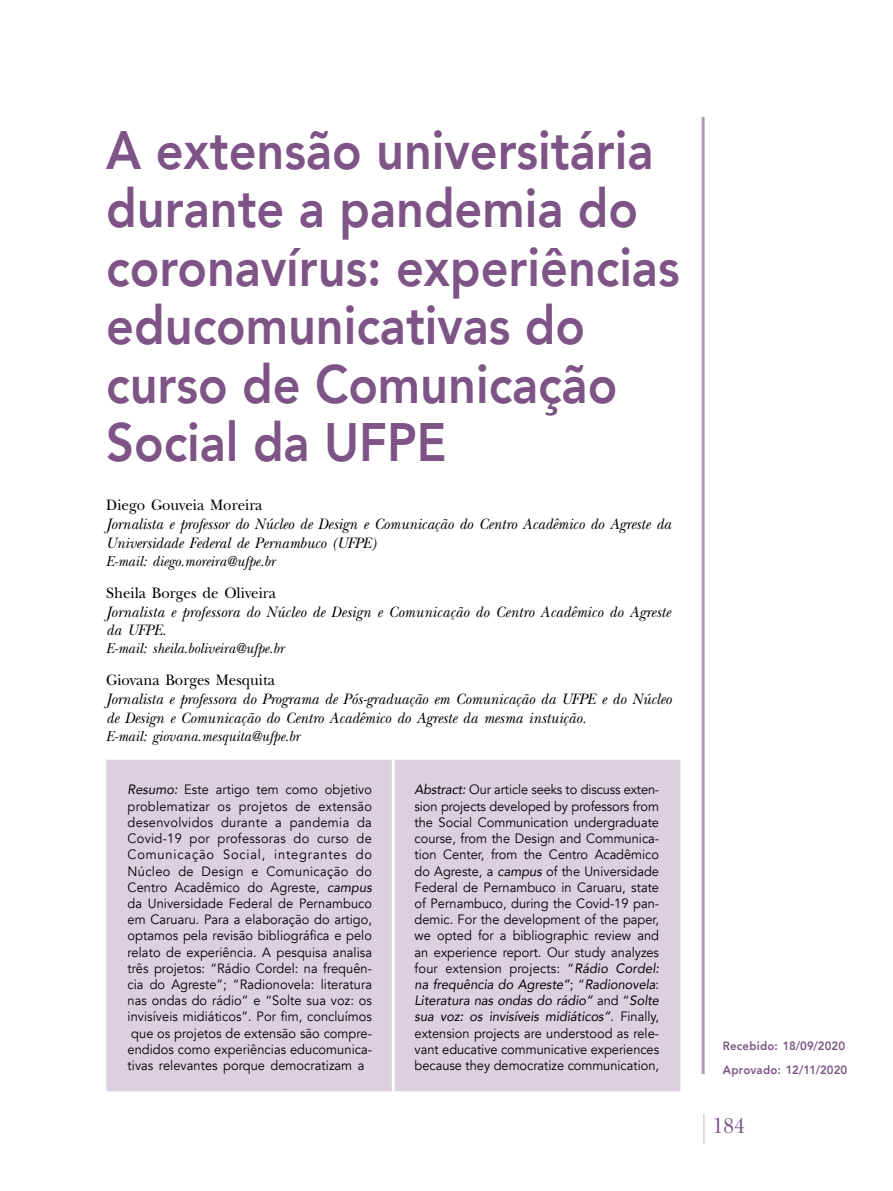
<style>
.page{position:relative;width:893px;height:1191px;background:#fff}
.page>*{position:absolute;margin:0;border:0;box-sizing:border-box;transform-origin:0 0}
.t1{font:800 54px/58.5px "Avenir";color:#7e5486;scale:.9 1}
.t2{font:22.5px "New Baskerville Std";color:#7e5486;scale:.9 1}
.t3{font:italic 15.75px/18.9px "New Baskerville Std";color:#000;scale:.95 1}
.t4{font:15.75px "New Baskerville Std";color:#000;scale:.95 1}
.t5{font:italic 15px "New Baskerville Std";color:#000;scale:.95 1}
.t6{font:13.5px/16.2px "Avenir";color:#000;text-align:justify;scale:.95 1}
.t7{font:800 12px/24px "Avenir";letter-spacing:.015em;color:#7e5486;scale:.95 1}
.s1{font-style:italic}
</style>
<div class="page">
<hr style="left:702px;top:117px;width:3px;height:957px;background:#b29ab6">
<hr style="left:703px;top:1113px;width:2px;height:30px;background:#dbd0dd">
<div style="left:106px;top:759px;width:574px;height:332px;background:#dbd0dd"></div>
<hr style="left:392px;top:759px;width:3px;height:332px;background:#fff">
<h1 class="t1" style="left:106px;top:121px;width:639px">A extensão universitária durante a pandemia do coronavírus: experiências educomunicativas do curso de Comunicação<br>Social da UFPE</h1>
<p class="t4" style="left:106px;top:496px;width:166px">Diego Gouveia Moreira</p>
<p class="t3" style="left:106px;top:514px;width:596px">Jornalista e professor do Núcleo de Design e Comunicação do Centro Acadêmico do Agreste da<br>Universidade Federal de Pernambuco (UFPE)</p>
<p class="t5" style="left:106px;top:552px;width:179px">E-mail: diego.moreira@ufpe.br</p>
<p class="t4" style="left:106px;top:583px;width:180px">Sheila Borges de Oliveira</p>
<p class="t3" style="left:106px;top:602px;width:596px">Jornalista e professora do Núcleo de Design e Comunicação do Centro Acadêmico do Agreste da UFPE.</p>
<p class="t5" style="left:106px;top:640px;width:189px">E-mail: sheila.boliveira@ufpe.br</p>
<p class="t4" style="left:106px;top:671px;width:179px">Giovana Borges Mesquita</p>
<p class="t3" style="left:106px;top:689px;width:596px">Jornalista e professora do Programa de Pós-graduação em Comunicação da UFPE e do Núcleo de Design e Comunicação do Centro Acadêmico do Agreste da mesma instuição.</p>
<p class="t5" style="left:106px;top:727px;width:205px">E-mail: giovana.mesquita@ufpe.br</p>
<p class="t6" style="left:128px;top:782px;width:259px"><span class="s1">Resumo:</span> Este artigo tem como objetivo problematizar os projetos de extensão desenvolvidos durante a pandemia da Covid-19 por professoras do curso de Comunicação Social, integrantes do Núcleo de Design e Comunicação do Centro Acadêmico do Agreste, <span class="s1">campus </span>da Universidade Federal de Pernambuco em Caruaru. Para a elaboração do artigo, optamos pela revisão bibliográfica e pelo relato de experiência. A pesquisa analisa três projetos: “Rádio Cordel: na frequên&shy;cia do Agreste”; “Radionovela: literatura nas ondas do rádio” e “Solte sua voz: os invisíveis midiáticos”. Por fim, concluímos que os projetos de extensão são compre&shy;endidos como experiências educomunica&shy;tivas relevantes porque democratizam a</p>
<p class="t6" style="left:415px;top:782px;width:259px"><span class="s1">Abstract:</span> Our article seeks to discuss exten&shy;sion projects developed by professors from the Social Communication undergraduate course, from the Design and Communica&shy;tion Center, from the Centro Acadêmico do Agreste, a <span class="s1">campus</span> of the Universidade Federal de Pernambuco in Caruaru, state of Pernambuco, during the Covid-19 pan&shy;demic. For the development of the paper, we opted for a bibliographic review and an experience report. Our study analyzes four extension projects: “<span class="s1">Rádio Cordel: na frequência do Agreste”</span>; “<span class="s1">Radionovela</span>:<br><span class="s1">Literatura nas ondas do rádio”</span> and “<span class="s1">Solte sua voz: os invisíveis midiáticos”</span>. Finally, extension projects are understood as rele&shy;vant educative communicative experiences because they democratize communication,</p>
<p class="t7" style="left:723px;top:1033px;width:132px">Recebido: 18/09/2020<br>Aprovado: 12/11/2020</p>
<h2 class="t2" style="left:713px;top:1113px;width:37px">184</h2>
</div>
